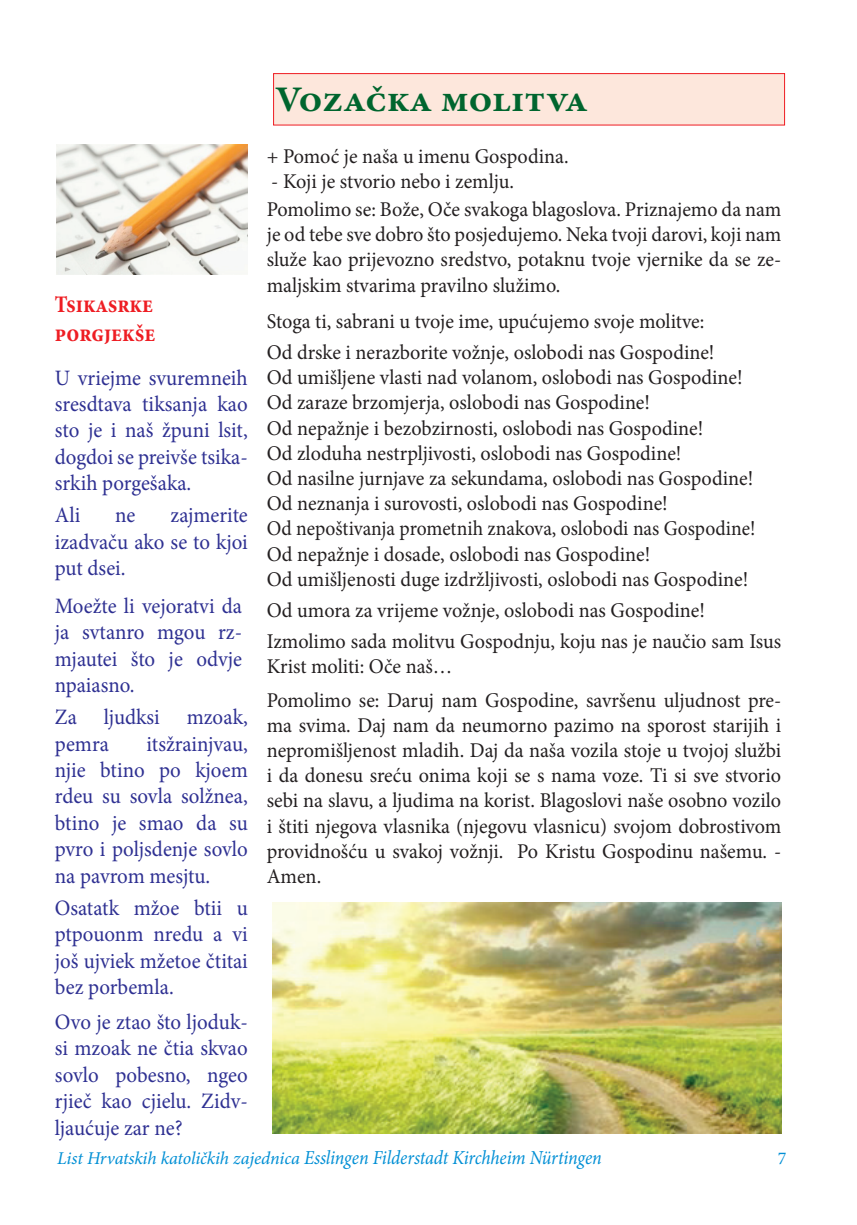
<style>
.page{position:relative;width:857px;height:1225px;background:#fff}
.page>*{position:absolute;margin:0;border:0;box-sizing:border-box;transform-origin:0 0}
.t1{font:700 36px "Minion Pro";color:#00652e;scale:1.06 1}
.t2{font:700 condensed 24px/28.8px "Minion Pro";letter-spacing:-.005em;color:#ee1d23;scale:.95 1}
.t3{font:22px/26.4px "Minion Pro";color:#2e3092;text-align:justify;scale:.95 1}
.t4{font:21px/25.2px "Minion Pro";color:#231f20;scale:.96 1}
.t5{font:italic 19.8px "Minion Pro";letter-spacing:-.01em;color:#008fd5;scale:.91 1}
.t6{font:18px "Minion Pro";color:#008fd5}
.s1{font-size:18px}
</style>
<div class="page">
<div style="left:273px;top:73px;width:511px;height:53px;background:#fde7dc;border:1px solid #ee1d23"></div>
<img style="left:272px;top:902px;width:508px;height:231px">
<img style="left:57px;top:145px;width:191px;height:130px">
<p class="t2" style="left:55px;top:290px;width:107px">Tsikasrke porgjekše</p>
<p class="t3" style="left:55px;top:364px;width:204px">U vriejme svuremneih sresdtava tiksanja kao sto je i naš žpuni lsit, dogdoi se preivše tsika&shy;srkih porgešaka.</p>
<p class="t3" style="left:55px;top:502px;width:28px">Ali</p>
<p class="t3" style="left:115px;top:502px;width:23px">ne</p>
<p class="t3" style="left:55px;top:502px;width:204px;text-indent:116px">zajmerite izadvaču ako se to kjoi put dsei.</p>
<p class="t3" style="left:55px;top:593px;width:198px">Moežte li vejoratvi da ja svtanro mgou rz&shy;mjautei što je odvje npaiasno.</p>
<p class="t3" style="left:55px;top:704px;width:204px">Za ljudksi mzoak, pemra</p>
<p class="t3" style="left:55px;top:730px;width:204px;text-indent:92px">itsžrainjvau, njie btino po kjoem rdeu su sovla solžnea, btino je smao da su pvro i poljsdenje sovlo na pavrom mesjtu.</p>
<p class="t3" style="left:55px;top:894px;width:204px">Osatatk mžoe btii u ptpouonm nredu a vi još ujviek mžetoe čtitai bez porbemla.</p>
<p class="t3" style="left:55px;top:1008px;width:204px">Ovo je ztao što ljoduk&shy;si mzoak ne čtia skvao sovlo pobesno, ngeo rjieč kao cjielu. Zidv&shy;ljaućuje zar ne?</p>
<h1 class="t1" style="left:275px;top:74px;width:297px">Vozačka molitva</h1>
<p class="t4" style="left:266px;top:143px;width:316px">+ Pomoć je naša u imenu Gospodina.</p>
<p class="t4" style="left:266px;top:167px;width:537px;line-height:28px">- Koji je stvorio nebo i zemlju.<br>Pomolimo se: Bože, Oče svakoga blagoslova. Priznajemo da nam</p>
<p class="t4" style="left:266px;top:222px;width:537px;text-align:justify">je od tebe sve dobro što posjedujemo. Neka tvoji darovi, koji nam služe kao prijevozno sredstvo, potaknu tvoje vjernike da se ze&shy;maljskim stvarima pravilno služimo.</p>
<p class="t4" style="left:266px;top:306px;width:467px;line-height:30.8px">Stoga ti, sabrani u tvoje ime, upućujemo svoje molitve:<br>Od drske i nerazborite vožnje, oslobodi nas Gospodine!</p>
<p class="t4" style="left:266px;top:365px;width:510px">Od umišljene vlasti nad volanom, oslobodi nas Gospodine!<br>Od zaraze brzomjerja, oslobodi nas Gospodine!<br>Od nepažnje i bezobzirnosti, oslobodi nas Gospodine!<br>Od zloduha nestrpljivosti, oslobodi nas Gospodine!<br>Od nasilne jurnjave za sekundama, oslobodi nas Gospodine!<br>Od neznanja i surovosti, oslobodi nas Gospodine!<br>Od nepoštivanja prometnih znakova, oslobodi nas Gospodine!<br>Od nepažnje i dosade, oslobodi nas Gospodine!<br>Od umišljenosti duge izdržljivosti, oslobodi nas Gospodine!</p>
<p class="t4" style="left:266px;top:595px;width:537px;line-height:30.8px">Od umora za vrijeme vožnje, oslobodi nas Gospodine!<br>Izmolimo sada molitvu Gospodnju, koju nas je naučio sam Isus</p>
<p class="t4" style="left:266px;top:649px;width:537px;line-height:33.8px">Krist moliti: Oče naš…<br>Pomolimo se: Daruj nam Gospodine, savršenu uljudnost pre-</p>
<p class="t4" style="left:266px;top:712px;width:537px;text-align:justify">ma svima. Daj nam da neumorno pazimo na sporost starijih i nepromišljenost mladih. Daj da naša vozila stoje u tvojoj službi i da donesu sreću onima koji se s nama voze. Ti si sve stvorio sebi na slavu, a ljudima na korist. Blagoslovi naše osobno vozilo i štiti njegova vlasnika (njegovu vlasnicu) svojom dobrostivom providnošću u svakoj vožnji. Po Kristu Gospodinu našemu. - Amen.</p>
<p class="t5" style="left:57px;top:1144px;width:599px"><span class="s1">List Hrvatskih katoličkih zajednica</span> Esslingen Filderstadt Kirchheim Nürtingen</p>
<p class="t6" style="left:777px;top:1146px;width:10px">7</p>
</div>
